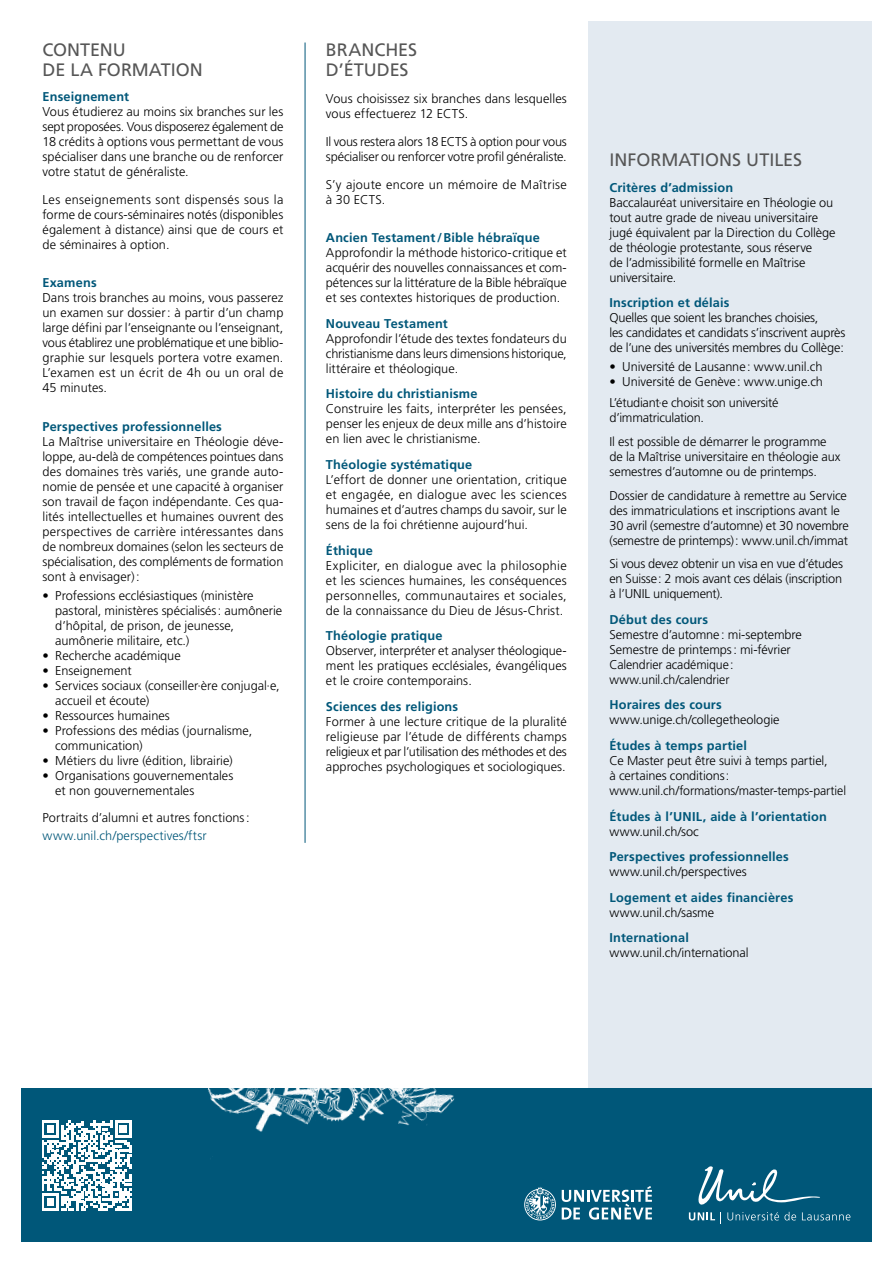
<style>
.page{position:relative;width:893px;height:1263px;background:#fff}
.page>*{position:absolute;margin:0;border:0;box-sizing:border-box;transform-origin:0 0}
.Sous-titre_1_orange{font:18px/19.5px "Frutiger LT Std";color:#565656}
.Texte_courant{font:300 12.75px/15px "Frutiger LT Std";color:#000;text-align:justify}
.Texte_courant_justif{font:300 12.75px/15px "Frutiger LT Std";letter-spacing:-.01em;color:#000}
.Sous-titre_2{font:700 12.75px "Frutiger LT Std";letter-spacing:.01em;color:#005779}
.Texte_courant-2{font:300 12.75px/15px "Frutiger LT Std";letter-spacing:-.02em;color:#000}
.Texte_courant-3{font:300 12.75px/15px "Frutiger LT Std";letter-spacing:.025em;color:#000}
.t1{font:300 12.75px "Frutiger LT Std";letter-spacing:.01em;color:#005779}
.Texte_courant_drapea{font:300 12.75px "Frutiger LT Std";letter-spacing:-.005em;color:#000}
</style>
<div class="page">
<div style="left:588px;top:21px;width:284px;height:1068px;background:#e3eaf1"></div>
<div style="left:21px;top:1089px;width:851px;height:153px;background:#005779"></div>
<hr style="left:305px;top:43px;width:1px;height:800px;background:#005779">
<svg style="left:524px;top:1186px;width:32px;height:34px"></svg>
<svg style="left:562px;top:1186px;width:90px;height:33px"></svg>
<svg style="left:698px;top:1166px;width:122px;height:39px"></svg>
<svg style="left:689px;top:1212px;width:32px;height:11px"></svg>
<svg style="left:727px;top:1212px;width:69px;height:8px"></svg>
<svg style="left:802px;top:1212px;width:48px;height:8px"></svg>
<img style="left:165px;top:1088px;width:320px;height:44px">
<svg style="left:43px;top:1120px;width:89px;height:90px"></svg>
<p class="Sous-titre_1_orange" style="left:43px;top:40px;width:162px">CONTENU<br>DE LA FORMATION</p>
<p class="Sous-titre_2" style="left:43px;top:89px;width:88px">Enseignement</p>
<p class="Texte_courant" style="left:43px;top:104px;width:242px">Vous étudierez au moins six branches sur les sept proposées. Vous disposerez également de 18 crédits à options vous permettant de vous spécialiser dans une branche ou de renforcer votre statut de généraliste.</p>
<p class="Texte_courant" style="left:43px;top:192px;width:242px">Les enseignements sont dispensés sous la forme de cours-séminaires notés (disponibles également à distance) ainsi que de cours et de séminaires à option.</p>
<p class="Sous-titre_2" style="left:43px;top:275px;width:56px">Examens</p>
<p class="Texte_courant" style="left:43px;top:291px;width:242px">Dans trois branches au moins, vous passerez un examen sur dossier: à partir d’un champ large défini par l’enseignante ou l’enseignant, vous établirez une problématique et une biblio&shy;graphie sur lesquels portera votre examen.<br>L’examen est un écrit de 4h ou un oral de 45 minutes.</p>
<p class="Sous-titre_2" style="left:43px;top:419px;width:181px">Perspectives professionnelles</p>
<p class="Texte_courant" style="left:43px;top:434px;width:242px">La Maîtrise universitaire en Théologie déve&shy;loppe, au-delà de compétences pointues dans des domaines très variés, une grande auto&shy;nomie de pensée et une capacité à organiser son travail de façon indépendante. Ces qua&shy;lités intellectuelles et humaines ouvrent des perspectives de carrière intéressantes dans de nombreux domaines (selon les secteurs de spécialisation, des compléments de formation sont à envisager):</p>
<p class="Texte_courant" style="left:55px;top:588px;width:229px;text-align:left;text-indent:-13px">• Professions ecclésiastiques (ministère pastoral, ministères spécialisés: aumônerie d’hôpital, de prison, de jeunesse, aumônerie militaire, etc.)</p>
<p class="Texte_courant" style="left:43px;top:648px;width:140px">• Recherche académique</p>
<p class="Texte_courant" style="left:43px;top:663px;width:91px">• Enseignement</p>
<p class="Texte_courant" style="left:55px;top:678px;width:226px;text-indent:-13px">• Services sociaux (conseiller·ère conjugal·e, accueil et écoute)</p>
<p class="Texte_courant" style="left:43px;top:708px;width:129px">• Ressources humaines</p>
<p class="Texte_courant" style="left:55px;top:723px;width:198px;text-indent:-13px">• Professions des médias (journalisme, communication)</p>
<p class="Texte_courant" style="left:43px;top:753px;width:192px">• Métiers du livre (édition, librairie)</p>
<p class="Texte_courant" style="left:55px;top:768px;width:180px;text-indent:-13px">• Organisations gouvernementales et non gouvernementales</p>
<p class="Texte_courant" style="left:43px;top:810px;width:209px">Portraits d’alumni et autres fonctions:</p>
<p class="t1" style="left:43px;top:828px;width:166px">www.unil.ch/perspectives/ftsr</p>
<p class="Sous-titre_1_orange" style="left:326px;top:40px;width:93px">BRANCHES<br>D’ÉTUDES</p>
<p class="Texte_courant" style="left:326px;top:92px;width:242px">Vous choisissez six branches dans lesquelles vous effectuerez 12 ECTS.</p>
<p class="Texte_courant" style="left:326px;top:134px;width:242px">Il vous restera alors 18 ECTS à option pour vous spécialiser ou renforcer votre profil généraliste.</p>
<p class="Texte_courant-3" style="left:326px;top:177px;width:242px">S’y ajoute encore un mémoire de Maîtrise à 30 ECTS.</p>
<p class="Sous-titre_2" style="left:326px;top:230px;width:215px">Ancien Testament/Bible hébraïque</p>
<p class="Texte_courant" style="left:326px;top:245px;width:242px">Approfondir la méthode historico-critique et acquérir des nouvelles connaissances et com&shy;pétences sur la littérature de la Bible hébraïque et ses contextes historiques de production.</p>
<p class="Sous-titre_2" style="left:326px;top:316px;width:123px">Nouveau Testament</p>
<p class="Texte_courant" style="left:326px;top:331px;width:242px">Approfondir l’étude des textes fondateurs du christianisme dans leurs dimensions historique, littéraire et théologique.</p>
<p class="Sous-titre_2" style="left:326px;top:387px;width:153px">Histoire du christianisme</p>
<p class="Texte_courant" style="left:326px;top:402px;width:242px">Construire les faits, interpréter les pensées, penser les enjeux de deux mille ans d’histoire en lien avec le christianisme.</p>
<p class="Sous-titre_2" style="left:326px;top:457px;width:148px">Théologie systématique</p>
<p class="Texte_courant" style="left:326px;top:472px;width:242px">L’effort de donner une orientation, critique et engagée, en dialogue avec les sciences humaines et d’autres champs du savoir, sur le sens de la foi chrétienne aujourd’hui.</p>
<p class="Sous-titre_2" style="left:326px;top:543px;width:48px">Éthique</p>
<p class="Texte_courant" style="left:326px;top:558px;width:242px">Expliciter, en dialogue avec la philosophie et les sciences humaines, les conséquences personnelles, communautaires et sociales, de la connaissance du Dieu de Jésus-Christ.</p>
<p class="Sous-titre_2" style="left:326px;top:628px;width:118px">Théologie pratique</p>
<p class="Texte_courant" style="left:326px;top:644px;width:242px">Observer, interpréter et analyser théologique&shy;ment les pratiques ecclésiales, évangéliques et le croire contemporains.</p>
<p class="Sous-titre_2" style="left:326px;top:699px;width:134px">Sciences des religions</p>
<p class="Texte_courant" style="left:326px;top:714px;width:242px">Former à une lecture critique de la pluralité religieuse par l’étude de différents champs religieux et par l’utilisation des méthodes et des approches psychologiques et sociologiques.</p>
<p class="Sous-titre_1_orange" style="left:609px;top:150px;width:194px">INFORMATIONS UTILES</p>
<p class="Sous-titre_2" style="left:609px;top:180px;width:125px">Critères d’admission</p>
<p class="Texte_courant_justif" style="left:609px;top:195px;width:228px">Baccalauréat universitaire en Théologie ou tout autre grade de niveau universitaire jugé équivalent par la Direction du Collège de théologie protestante, sous réserve<br>de l’admissibilité formelle en Maîtrise universitaire.</p>
<p class="Sous-titre_2" style="left:609px;top:295px;width:122px">Inscription et délais</p>
<p class="Texte_courant_justif" style="left:609px;top:310px;width:237px">Quelles que soient les branches choisies,<br>les candidates et candidats s’inscrivent auprès de l’une des universités membres du Collège:</p>
<p class="Texte_courant" style="left:609px;top:360px;width:214px">• Université de Lausanne: www.unil.ch</p>
<p class="Texte_courant" style="left:609px;top:375px;width:215px">• Université de Genève: www.unige.ch</p>
<p class="Texte_courant-2" style="left:609px;top:396px;width:170px">L’étudiant·e choisit son université d’immatriculation.</p>
<p class="Texte_courant" style="left:609px;top:434px;width:233px;text-align:left">Il est possible de démarrer le programme de la Maîtrise universitaire en théologie aux semestres d’automne ou de printemps.</p>
<p class="Texte_courant" style="left:609px;top:488px;width:241px;text-align:left">Dossier de candidature à remettre au Service des immatriculations et inscriptions avant le 30 avril (semestre d’automne) et 30 novembre (semestre de printemps): www.unil.ch/immat</p>
<p class="Texte_courant_justif" style="left:609px;top:556px;width:235px;text-align:justify">Si vous devez obtenir un visa en vue d’études en Suisse: 2 mois avant ces délais (inscription à l’UNIL uniquement).</p>
<p class="Sous-titre_2" style="left:609px;top:612px;width:100px">Début des cours</p>
<p class="Texte_courant_justif" style="left:609px;top:627px;width:194px">Semestre d’automne : mi-septembre</p>
<p class="Texte_courant_justif" style="left:609px;top:642px;width:183px">Semestre de printemps : mi-février</p>
<p class="Texte_courant_justif" style="left:609px;top:657px;width:126px">Calendrier académique: www.unil.ch/calendrier</p>
<p class="Sous-titre_2" style="left:609px;top:697px;width:114px">Horaires des cours</p>
<p class="Texte_courant_justif" style="left:609px;top:712px;width:172px">www.unige.ch/collegetheologie</p>
<p class="Sous-titre_2" style="left:609px;top:738px;width:139px">Études à temps partiel</p>
<p class="Texte_courant_justif" style="left:609px;top:753px;width:220px">Ce Master peut être suivi à temps partiel, à certaines conditions:</p>
<p class="Texte_courant_justif" style="left:609px;top:783px;width:238px">www.unil.ch/formations/master-temps-partiel</p>
<p class="Sous-titre_2" style="left:609px;top:809px;width:219px">Études à l’UNIL, aide à l’orientation</p>
<p class="Texte_courant_drapea" style="left:609px;top:824px;width:91px">www.unil.ch/soc</p>
<p class="Sous-titre_2" style="left:609px;top:849px;width:181px">Perspectives professionnelles</p>
<p class="Texte_courant_justif" style="left:609px;top:864px;width:139px">www.unil.ch/perspectives</p>
<p class="Sous-titre_2" style="left:609px;top:890px;width:185px">Logement et aides financières</p>
<p class="Texte_courant_justif" style="left:609px;top:905px;width:106px">www.unil.ch/sasme</p>
<p class="Sous-titre_2" style="left:609px;top:930px;width:81px">International</p>
<p class="Texte_courant_justif" style="left:609px;top:946px;width:141px">www.unil.ch/international</p>
</div>
